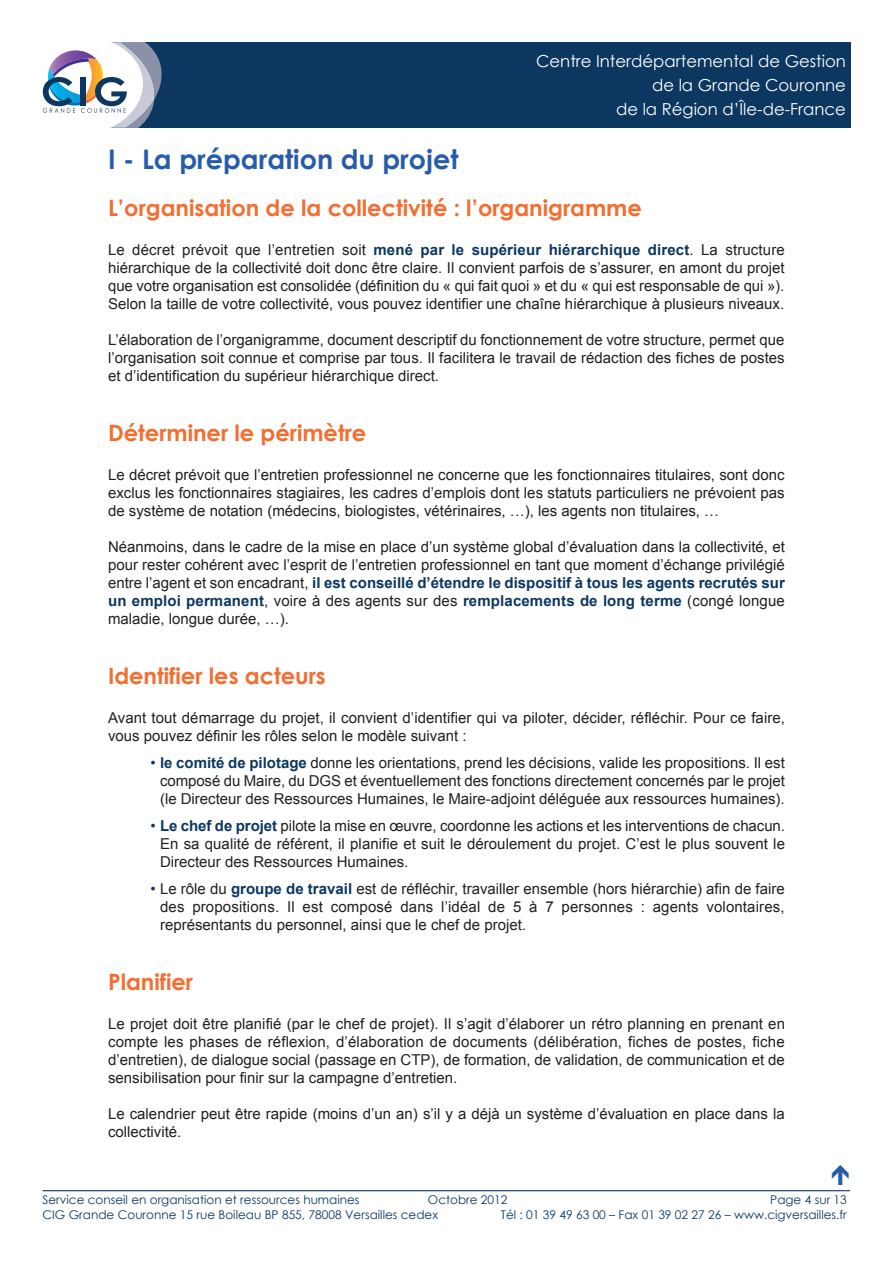
<style>
.page{position:relative;width:893px;height:1263px;background:#fff}
.page>*{position:absolute;margin:0;border:0;box-sizing:border-box;transform-origin:0 0}
.t1{font:700 27px "Century Gothic";color:#275caa}
.t2{font:700 22.5px "Century Gothic";color:#f36e31}
.t3{font:22.5px "Travelcons";color:#275caa}
.t4{font:16.5px/24px "Century Gothic";color:#fff;text-align:right}
.t5{font:15px/18px "Arial";color:#231f20;text-align:justify}
.t6{font:12px "Century Gothic";color:#0c3761}
.s1{font-weight:700;color:#0c3761}
.s2{color:#0c3761}
</style>
<div class="page">
<div style="left:77px;top:43px;width:773px;height:85px;background:#0c3761"></div>
<svg style="left:42px;top:42px;width:121px;height:86px"></svg>
<hr style="left:43px;top:1190px;width:807px;height:1px;background:#0c3761">
<p class="t4" style="left:536px;top:49px;width:311px">Centre Interdépartemental de Gestion de la Grande Couronne<br>de la Région d’Île-de-France</p>
<h1 class="t1" style="left:108px;top:142px;width:352px">I - La préparation du projet</h1>
<h2 class="t2" style="left:108px;top:193px;width:535px">L’organisation de la collectivité : l’organigramme</h2>
<p class="t5" style="left:108px;top:241px;width:678px">Le décret prévoit que l’entretien soit <span class="s1">mené par le supérieur hiérarchique direct</span>. La structure hiérarchique de la collectivité doit donc être claire. Il convient parfois de s’assurer, en amont du projet que votre organisation est consolidée (définition du « qui fait quoi » et du « qui est responsable de qui »).<br>Selon la taille de votre collectivité, vous pouvez identifier une chaîne hiérarchique à plusieurs niveaux.</p>
<p class="t5" style="left:108px;top:331px;width:678px">L’élaboration de l’organigramme, document descriptif du fonctionnement de votre structure, permet que l’organisation soit connue et comprise par tous. Il facilitera le travail de rédaction des fiches de postes et d’identification du supérieur hiérarchique direct.</p>
<h2 class="t2" style="left:108px;top:418px;width:260px">Déterminer le périmètre</h2>
<p class="t5" style="left:108px;top:466px;width:678px">Le décret prévoit que l’entretien professionnel ne concerne que les fonctionnaires titulaires, sont donc exclus les fonctionnaires stagiaires, les cadres d’emplois dont les statuts particuliers ne prévoient pas de système de notation (médecins, biologistes, vétérinaires, …), les agents non titulaires, …</p>
<p class="t5" style="left:108px;top:538px;width:678px">Néanmoins, dans le cadre de la mise en place d’un système global d’évaluation dans la collectivité, et pour rester cohérent avec l’esprit de l’entretien professionnel en tant que moment d’échange privilégié entre l’agent et son encadrant, <span class="s1">il est conseillé d’étendre le dispositif à tous les agents recrutés sur un emploi permanent</span>, voire à des agents sur des <span class="s1">remplacements de long terme</span> (congé longue maladie, longue durée, …).</p>
<h2 class="t2" style="left:108px;top:661px;width:219px">Identifier les acteurs</h2>
<p class="t5" style="left:108px;top:709px;width:678px">Avant tout démarrage du projet, il convient d’identifier qui va piloter, décider, réfléchir. Pour ce faire, vous pouvez définir les rôles selon le modèle suivant :</p>
<p class="t5" style="left:160px;top:754px;width:626px;text-indent:-9px"><span class="s2">•</span> <span class="s1">le comité de pilotage</span> donne les orientations, prend les décisions, valide les propositions. Il est composé du Maire, du DGS et éventuellement des fonctions directement concernés par le projet (le Directeur des Ressources Humaines, le Maire-adjoint déléguée aux ressources humaines).</p>
<p class="t5" style="left:160px;top:817px;width:626px;text-indent:-9px"><span class="s2">•</span> <span class="s1">Le chef de projet</span> pilote la mise en œuvre, coordonne les actions et les interventions de chacun.<br>En sa qualité de référent, il planifie et suit le déroulement du projet. C’est le plus souvent le Directeur des Ressources Humaines.</p>
<p class="t5" style="left:160px;top:880px;width:626px;text-indent:-9px"><span class="s2">•</span> Le rôle du <span class="s1">groupe de travail</span> est de réfléchir, travailler ensemble (hors hiérarchie) afin de faire des propositions. Il est composé dans l’idéal de 5 à 7 personnes : agents volontaires, représentants du personnel, ainsi que le chef de projet.</p>
<h2 class="t2" style="left:108px;top:967px;width:87px">Planifier</h2>
<p class="t5" style="left:108px;top:1015px;width:678px">Le projet doit être planifié (par le chef de projet). Il s’agit d’élaborer un rétro planning en prenant en compte les phases de réflexion, d’élaboration de documents (délibération, fiches de postes, fiche d’entretien), de dialogue social (passage en CTP), de formation, de validation, de communication et de sensibilisation pour finir sur la campagne d’entretien.</p>
<p class="t5" style="left:108px;top:1105px;width:678px">Le calendrier peut être rapide (moins d’un an) s’il y a déjà un système d’évaluation en place dans la collectivité.</p>
<h2 class="t3" style="left:831px;top:1163px;width:21px">4</h2>
<p class="t6" style="left:43px;top:1192px;width:319px">Service conseil en organisation et ressources humaines</p>
<p class="t6" style="left:428px;top:1192px;width:81px">Octobre 2012</p>
<p class="t6" style="left:770px;top:1192px;width:78px">Page 4 sur 13</p>
<p class="t6" style="left:43px;top:1206px;width:397px">CIG Grande Couronne 15 rue Boileau BP 855, 78008 Versailles cedex</p>
<p class="t6" style="left:501px;top:1206px;width:347px">Tél : 01 39 49 63 00 – Fax 01 39 02 27 26 – www.cigversailles.fr</p>
</div>
